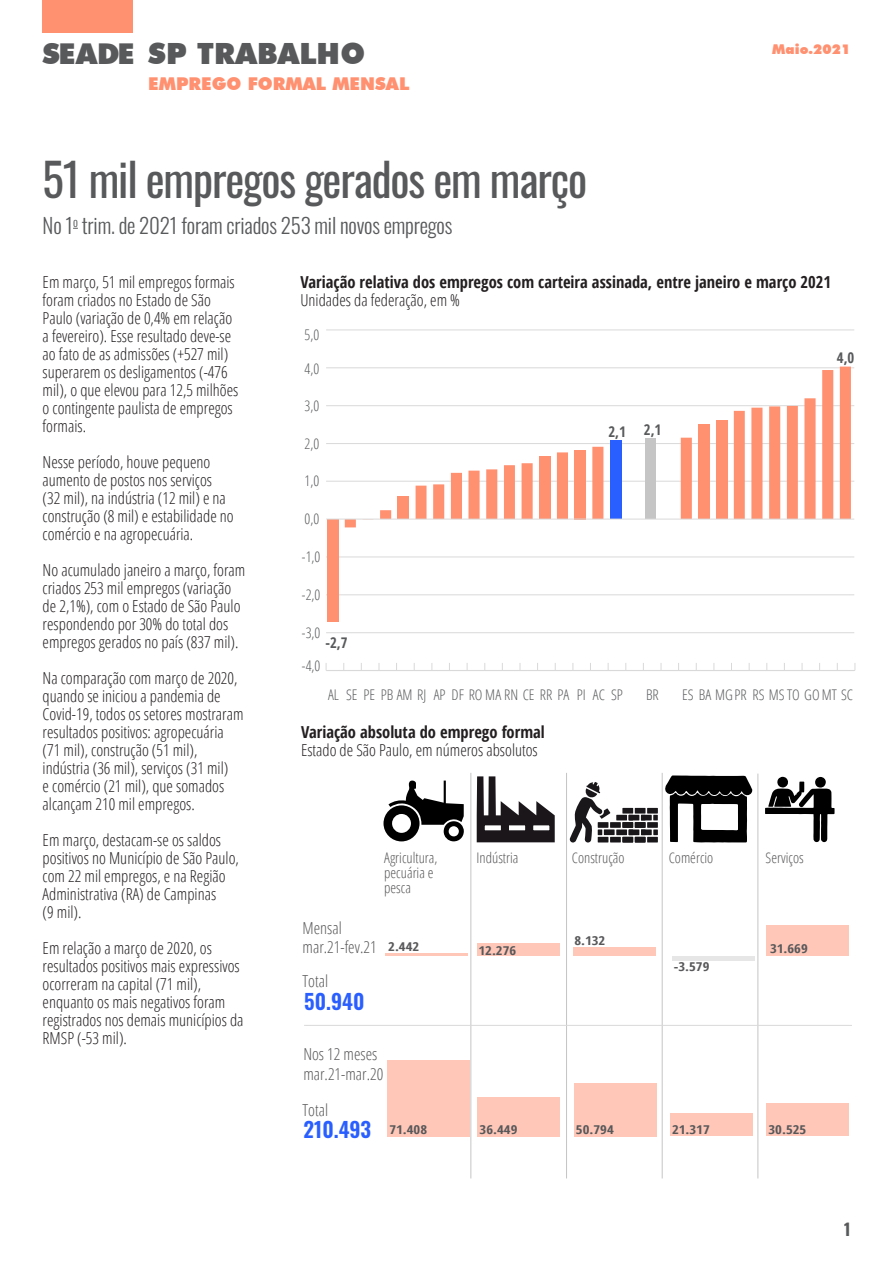
<style>
.page{position:relative;width:893px;height:1263px;background:#fff}
.page>*{position:absolute;margin:0;border:0;box-sizing:border-box;transform-origin:0 0}
.t1{font:45px "Oswald";letter-spacing:-.025em;color:#58595b}
.t2{font:900 29.25px "Futura BT";letter-spacing:.005em;color:#58595b}
.t3{font:900 28.65px "Futura BT";letter-spacing:-.03em;color:#58595b}
.t4{font:300 21px "Oswald";letter-spacing:-.01em;color:#58595b}
.t5{font:600 21px "Oswald";color:#2a5fff}
.t6{font:900 17.7px "Futura BT";letter-spacing:.005em;color:#ff9070}
.t7{font:300 16.5px/18px "Open Sans Condensed";color:#231f20}
.t8{font:700 16.5px "Open Sans Condensed";color:#231f20}
.t9{font:300 16.5px/19.8px "Open Sans Condensed";color:#58585a}
.t10{font:700 16.5px "Oswald";color:#58595b}
.t11{font:300 14.7px "Open Sans Condensed";color:#58595b}
.t12{font:300 14.7px/15px "Open Sans Condensed";color:#58585a}
.t13{font:700 14.7px "Open Sans Condensed";color:#58595b}
.t14{font:900 13.5px "Futura BT";letter-spacing:.005em;color:#ff9070}
.t15{font:700 12.15px "Open Sans Condensed";color:#58585a;scale:1.2 1}
</style>
<div class="page">
<div style="left:43px;top:0;width:90px;height:33px;background:#ff9070"></div>
<svg style="left:383px;top:780px;width:81px;height:61px"></svg>
<svg style="left:765px;top:777px;width:69px;height:65px"></svg>
<div style="left:815px;top:777px;width:11px;height:11px;background:#000;border-radius:50%"></div>
<svg style="left:665px;top:775px;width:88px;height:67px"></svg>
<svg style="left:477px;top:776px;width:78px;height:66px"></svg>
<div style="left:484px;top:825px;width:18px;height:6px;background:#fff"></div>
<div style="left:483px;top:824px;width:19px;height:8px;border:2px solid #1a161a"></div>
<div style="left:508px;top:825px;width:18px;height:6px;background:#fff"></div>
<div style="left:507px;top:824px;width:20px;height:8px;border:2px solid #1a161a"></div>
<div style="left:532px;top:825px;width:18px;height:6px;background:#fff"></div>
<div style="left:532px;top:824px;width:19px;height:8px;border:2px solid #1a161a"></div>
<div style="left:610px;top:837px;width:11px;height:5px;background:#1a171b"></div>
<div style="left:604px;top:829px;width:11px;height:6px;background:#1a171b"></div>
<div style="left:616px;top:829px;width:11px;height:6px;background:#1a171b"></div>
<div style="left:610px;top:822px;width:11px;height:6px;background:#1a171b"></div>
<div style="left:616px;top:815px;width:11px;height:5px;background:#1a171b"></div>
<div style="left:622px;top:837px;width:11px;height:5px;background:#1a171b"></div>
<div style="left:629px;top:829px;width:10px;height:6px;background:#1a171b"></div>
<div style="left:622px;top:822px;width:11px;height:6px;background:#1a171b"></div>
<div style="left:629px;top:815px;width:10px;height:5px;background:#1a171b"></div>
<div style="left:635px;top:837px;width:10px;height:5px;background:#1a171b"></div>
<div style="left:641px;top:829px;width:11px;height:6px;background:#1a171b"></div>
<div style="left:635px;top:822px;width:10px;height:6px;background:#1a171b"></div>
<div style="left:647px;top:837px;width:11px;height:5px;background:#1a171b"></div>
<div style="left:647px;top:822px;width:11px;height:6px;background:#1a171b"></div>
<div style="left:622px;top:808px;width:11px;height:5px;background:#1a171b"></div>
<div style="left:635px;top:808px;width:10px;height:5px;background:#1a171b"></div>
<div style="left:647px;top:808px;width:11px;height:5px;background:#1a171b"></div>
<svg style="left:653px;top:829px;width:5px;height:6px"></svg>
<div style="left:641px;top:815px;width:11px;height:5px;background:#1a171b"></div>
<svg style="left:653px;top:815px;width:5px;height:5px"></svg>
<svg style="left:569px;top:782px;width:41px;height:60px"></svg>
<hr style="left:470px;top:773px;width:1px;height:405px;background:#c5c5c5">
<hr style="left:566px;top:773px;width:1px;height:405px;background:#c5c5c5">
<hr style="left:662px;top:773px;width:1px;height:405px;background:#c5c5c5">
<hr style="left:757px;top:773px;width:1px;height:405px;background:#c5c5c5">
<hr style="left:304px;top:1025px;width:548px;height:1px;background:#d9d9d9">
<div style="left:766px;top:925px;width:83px;height:31px;background:#ffc7b8"></div>
<hr style="left:672px;top:956px;width:83px;height:4px;background:#e6e6e6">
<div style="left:573px;top:948px;width:83px;height:8px;background:#ffc7b8"></div>
<div style="left:477px;top:943px;width:83px;height:13px;background:#ffc7b8"></div>
<hr style="left:385px;top:954px;width:83px;height:2px;background:#ffc7b8">
<div style="left:766px;top:1103px;width:83px;height:33px;background:#ffc7b8"></div>
<div style="left:670px;top:1114px;width:83px;height:22px;background:#ffc7b8"></div>
<div style="left:574px;top:1083px;width:83px;height:53px;background:#ffc7b8"></div>
<div style="left:477px;top:1097px;width:83px;height:39px;background:#ffc7b8"></div>
<div style="left:387px;top:1060px;width:83px;height:76px;background:#ffc7b8"></div>
<hr style="left:328px;top:670px;width:527px;height:1px;background:#d9d9d9">
<hr style="left:326px;top:329px;width:528px;height:1px;background:#d9d9d9">
<hr style="left:326px;top:367px;width:528px;height:1px;background:#d9d9d9">
<hr style="left:326px;top:405px;width:528px;height:1px;background:#d9d9d9">
<hr style="left:326px;top:443px;width:528px;height:1px;background:#d9d9d9">
<hr style="left:326px;top:481px;width:528px;height:1px;background:#d9d9d9">
<hr style="left:326px;top:556px;width:528px;height:1px;background:#d9d9d9">
<hr style="left:326px;top:594px;width:528px;height:1px;background:#d9d9d9">
<hr style="left:326px;top:632px;width:528px;height:1px;background:#d9d9d9">
<hr style="left:326px;top:670px;width:528px;height:1px;background:#d9d9d9">
<div style="left:327px;top:519px;width:11px;height:102px;background:#ff9070"></div>
<svg style="left:345px;top:367px;width:506px;height:160px"></svg>
<hr style="left:326px;top:519px;width:528px;height:1px;background:#d9d9d9">
<h3 class="t3" style="left:43px;top:36px;width:93px">SEADE</h3>
<h2 class="t2" style="left:148px;top:35px;width:218px">SP TRABALHO</h2>
<p class="t6" style="left:148px;top:73px;width:263px">EMPREGO FORMAL MENSAL</p>
<h1 class="t1" style="left:43px;top:140px;width:546px">51 mil empregos gerados em março</h1>
<p class="t4" style="left:43px;top:207px;width:411px">No 1<sup>o</sup> trim. de 2021 foram criados 253 mil novos empregos</p>
<p class="t14" style="left:772px;top:41px;width:80px">Maio.2021</p>
<p class="t7" style="left:43px;top:272px;width:197px">Em março, 51 mil empregos formais foram criados no Estado de São<br>Paulo (variação de 0,4% em relação a fevereiro). Esse resultado deve-se ao fato de as admissões (+527 mil) superarem os desligamentos (-476 mil), o que elevou para 12,5 milhões o contingente paulista de empregos formais.</p>
<p class="t7" style="left:43px;top:452px;width:193px">Nesse período, houve pequeno aumento de postos nos serviços (32 mil), na indústria (12 mil) e na construção (8 mil) e estabilidade no comércio e na agropecuária.</p>
<p class="t7" style="left:43px;top:560px;width:204px">No acumulado janeiro a março, foram criados 253 mil empregos (variação de 2,1%), com o Estado de São Paulo respondendo por 30% do total dos empregos gerados no país (837 mil).</p>
<p class="t7" style="left:43px;top:669px;width:202px">Na comparação com março de 2020, quando se iniciou a pandemia de Covid-19, todos os setores mostraram resultados positivos: agropecuária (71 mil), construção (51 mil), indústria (36 mil), serviços (31 mil)<br>e comércio (21 mil), que somados alcançam 210 mil empregos.</p>
<p class="t7" style="left:43px;top:831px;width:198px">Em março, destacam-se os saldos positivos no Município de São Paulo, com 22 mil empregos, e na Região<br>Administrativa (RA) de Campinas<br>(9 mil).</p>
<p class="t7" style="left:43px;top:939px;width:202px">Em relação a março de 2020, os resultados positivos mais expressivos ocorreram na capital (71 mil), enquanto os mais negativos foram registrados nos demais municípios da<br>RMSP (-53 mil).</p>
<p class="t8" style="left:300px;top:270px;width:532px">Variação relativa dos empregos com carteira assinada, entre janeiro e março 2021</p>
<p class="t7" style="left:300px;top:290px;width:161px">Unidades da federação, em %</p>
<p class="t11" style="left:305px;top:324px;width:16px">5,0</p>
<p class="t11" style="left:305px;top:359px;width:16px">4,0</p>
<p class="t11" style="left:305px;top:395px;width:16px">3,0</p>
<p class="t11" style="left:305px;top:433px;width:16px">2,0</p>
<p class="t11" style="left:305px;top:471px;width:16px">1,0</p>
<p class="t11" style="left:305px;top:509px;width:16px">0,0</p>
<p class="t11" style="left:302px;top:547px;width:20px">-1,0</p>
<p class="t11" style="left:302px;top:585px;width:20px">-2,0</p>
<p class="t11" style="left:302px;top:622px;width:20px">-3,0</p>
<p class="t13" style="left:325px;top:632px;width:24px">-2,7</p>
<p class="t11" style="left:302px;top:656px;width:20px">-4,0</p>
<p class="t13" style="left:608px;top:420px;width:54px">2,1 2,1</p>
<p class="t13" style="left:837px;top:347px;width:19px">4,0</p>
<p class="t11" style="left:328px;top:684px;width:296px">AL SE PE PB AM RJ AP DF RO MA RN CE RR PA PI AC SP</p>
<p class="t11" style="left:646px;top:684px;width:14px">BR</p>
<p class="t11" style="left:682px;top:684px;width:172px">ES BA MGPR RS MS TO GOMT SC</p>
<p class="t8" style="left:301px;top:720px;width:245px">Variação absoluta do emprego formal</p>
<p class="t7" style="left:301px;top:740px;width:238px">Estado de São Paulo, em números absolutos</p>
<p class="t9" style="left:303px;top:917px;width:76px">Mensal mar.21-fev.21</p>
<p class="t9" style="left:303px;top:971px;width:27px">Total</p>
<p class="t5" style="left:304px;top:982px;width:62px">50.940</p>
<p class="t12" style="left:384px;top:850px;width:55px">Agricultura, pecuária e pesca</p>
<p class="t12" style="left:477px;top:850px;width:43px">Indústria</p>
<p class="t12" style="left:572px;top:850px;width:54px">Construção</p>
<p class="t12" style="left:669px;top:850px;width:46px">Comércio</p>
<p class="t12" style="left:765px;top:850px;width:40px">Serviços</p>
<p class="t15" style="left:388px;top:938px;width:27px">2.442</p>
<p class="t15" style="left:478px;top:942px;width:33px">12.276</p>
<p class="t15" style="left:574px;top:932px;width:27px">8.132</p>
<p class="t15" style="left:674px;top:958px;width:31px">-3.579</p>
<p class="t15" style="left:770px;top:940px;width:33px">31.669</p>
<p class="t9" style="left:303px;top:1043px;width:81px">Nos 12 meses mar.21-mar.20</p>
<p class="t9" style="left:303px;top:1099px;width:27px">Total</p>
<p class="t5" style="left:304px;top:1110px;width:125px">210.493 <sup>71.408</sup></p>
<p class="t15" style="left:480px;top:1121px;width:33px">36.449</p>
<p class="t15" style="left:576px;top:1121px;width:33px">50.794</p>
<p class="t15" style="left:672px;top:1121px;width:33px">21.317</p>
<p class="t15" style="left:768px;top:1121px;width:33px">30.525</p>
<p class="t10" style="left:844px;top:1214px;width:8px">1</p>
</div>
